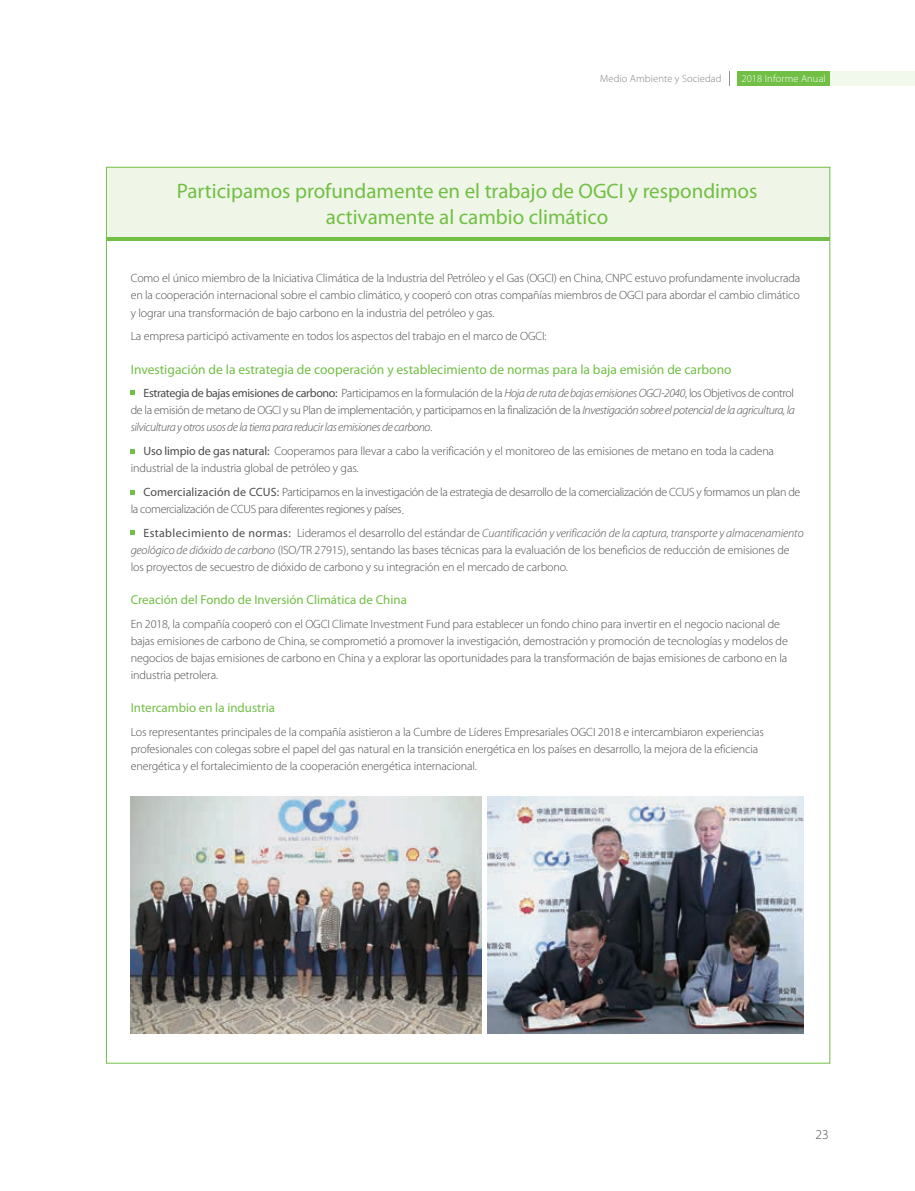
<style>
.page{position:relative;width:915px;height:1191px;background:#fff}
.page>*{position:absolute;margin:0;border:0;box-sizing:border-box;transform-origin:0 0}
.t1{font:21px/25.5px "Myriad Pro";color:#71bf44;text-align:center}
.t2{font:13.5px "Myriad Pro";color:#71bf44}
.t3{font:300 13.5px "Myriad Pro";color:#4b4c4d}
.t4{font:12.9px "Myriad Pro";color:#71bf44}
.t5{font:300 12px/17.2px "Myriad Pro";letter-spacing:-.01em;color:#4b4c4d}
.t6{font:italic 300 12px/17.2px "Myriad Pro";letter-spacing:-.03em;color:#4b4c4d;text-align:justify}
.t7{font:300 12px/17.2px "Myriad Pro";letter-spacing:-.03em;color:#4b4c4d}
.t8{font:300 10.5px "Myriad Pro";letter-spacing:.01em;color:#808285}
.t9{font:300 10.5px "Myriad Pro";letter-spacing:.01em;color:#fff}
.s1{font-weight:400;font-style:normal}
.s2{font-style:normal}
.s3{font-weight:400}
.s4{font-family:"Adobe Song Std"}
.s5{font-style:italic}
</style>
<div class="page">
<div style="left:106px;top:167px;width:723px;height:73px;background:#eff6e8"></div>
<hr style="left:106px;top:237px;width:723px;height:4px;background:#71bf44">
<svg style="left:131px;top:390px;width:4px;height:4px"></svg>
<svg style="left:131px;top:449px;width:4px;height:4px"></svg>
<svg style="left:131px;top:490px;width:4px;height:4px"></svg>
<svg style="left:131px;top:530px;width:4px;height:5px"></svg>
<img style="left:131px;top:796px;width:350px;height:237px">
<img style="left:487px;top:796px;width:316px;height:237px">
<div style="left:737px;top:71px;width:92px;height:15px;background:#71bf44"></div>
<div style="left:829px;top:71px;width:85px;height:15px;background:#f1f8ec"></div>
<p class="t8" style="left:600px;top:73px;width:123px">Medio Ambiente y Sociedad</p>
<p class="t9" style="left:741px;top:73px;width:86px">2018 Informe Anual</p>
<h1 class="t1" style="left:177px;top:179px;width:582px">Participamos profundamente en el trabajo de OGCI y respondimos activamente al cambio climático</h1>
<p class="t5" style="left:131px;top:270px;width:671px;text-align:justify">Como el único miembro de la Iniciativa Climática de la Industria del Petróleo y el Gas (OGCI) en China, CNPC estuvo profundamente involucrada en la cooperación internacional sobre el cambio climático, y cooperó con otras compañías miembros de OGCI para abordar el cambio climático y lograr una transformación de bajo carbono en la industria del petróleo y gas.</p>
<p class="t5" style="left:131px;top:328px;width:417px">La empresa participó activamente en todos los aspectos del trabajo en el marco de OGCI:</p>
<p class="t2" style="left:131px;top:362px;width:602px">Investigación de la estrategia de cooperación y establecimiento de normas para la baja emisión de carbono</p>
<p class="t6" style="left:131px;top:384px;width:665px;text-indent:13px"><span class="s1">Estrategia de bajas emisiones de carbono:</span> <span class="s2">Participamos en la formulación de la</span> Hoja de ruta de bajas emisiones OGCI-2040<span class="s2">, los Objetivos de control de la emisión de metano de OGCI y su Plan de implementación, y participamos en la finalización de la</span> Investigación sobre el potencial de la agricultura, la silvicultura y otros usos de la tierra para reducir las emisiones de carbono<span class="s2">.</span></p>
<p class="t5" style="left:131px;top:442px;width:644px;text-indent:13px"><span class="s3">Uso limpio de gas natural:</span> Cooperamos para llevar a cabo la verificación y el monitoreo de las emisiones de metano en toda la cadena industrial de la industria global de petróleo y gas.</p>
<p class="t7" style="left:131px;top:483px;width:671px;text-indent:13px"><span class="s3">Comercialización de CCUS:</span> Participamos en la investigación de la estrategia de desarrollo de la comercialización de CCUS y formamos un plan de la comercialización de CCUS para diferentes regiones y países<span class="s4">.</span></p>
<p class="t5" style="left:131px;top:524px;width:674px;text-indent:13px"><span class="s3">Establecimiento de normas:</span> Lideramos el desarrollo del estándar de <span class="s5">Cuantificación y verificación de la captura, transporte y almacenamiento geológico de dióxido de carbono</span> (ISO/TR 27915), sentando las bases técnicas para la evaluación de los beneficios de reducción de emisiones de los proyectos de secuestro de dióxido de carbono y su integración en el mercado de carbono.</p>
<p class="t4" style="left:131px;top:592px;width:277px">Creación del Fondo de Inversión Climática de China</p>
<p class="t5" style="left:131px;top:615px;width:658px">En 2018, la compañía cooperó con el OGCI Climate Investment Fund para establecer un fondo chino para invertir en el negocio nacional de bajas emisiones de carbono de China, se comprometió a promover la investigación, demostración y promoción de tecnologías y modelos de negocios de bajas emisiones de carbono en China y a explorar las oportunidades para la transformación de bajas emisiones de carbono en la industria petrolera.</p>
<p class="t4" style="left:131px;top:701px;width:146px">Intercambio en la industria</p>
<p class="t5" style="left:131px;top:723px;width:634px">Los representantes principales de la compañía asistieron a la Cumbre de Líderes Empresariales OGCI 2018 e intercambiaron experiencias profesionales con colegas sobre el papel del gas natural en la transición energética en los países en desarrollo, la mejora de la eficiencia energética y el fortalecimiento de la cooperación energética internacional.</p>
<p class="t3" style="left:815px;top:1126px;width:15px">23</p>
</div>
